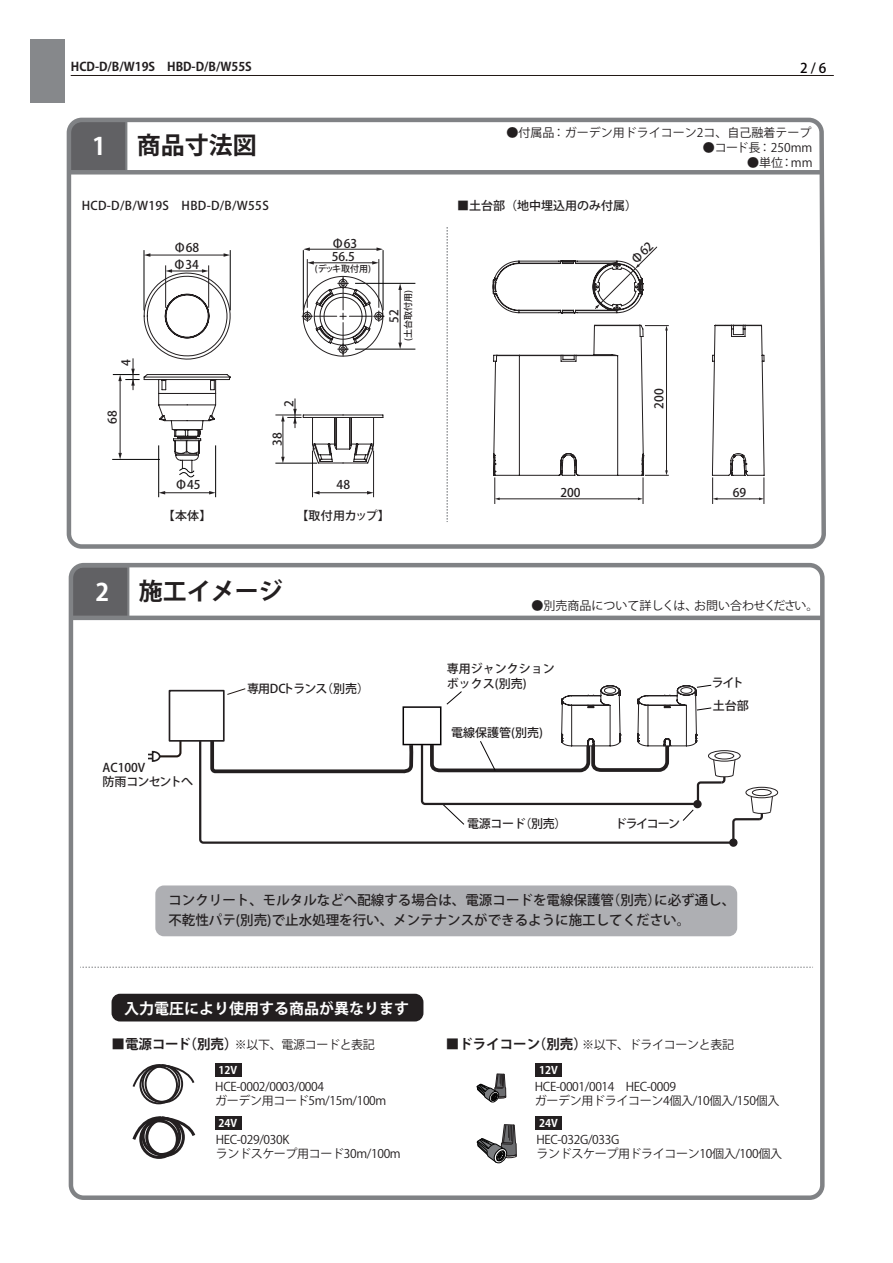
<style>
.page{position:relative;width:893px;height:1263px;background:#fff}
.page>*{position:absolute;margin:0;border:0;box-sizing:border-box;transform-origin:0 0}
.t1{font:700 24px "Koz Go Pro";color:#231f20}
.t2{font:700 24px "Koz Go Pro";color:#fff}
.t3{font:700 15px "Koz Go Pro";color:#fff}
.t4{font:500 13.5px/19.5px "Koz Go Pro";color:#231f20}
.t5{font:700 13.5px "Koz Go Pro";color:#231f20}
.t6{font:500 13.5px "Koz Go Pro";color:#070304}
.t7{font:12px/14.4px "Koz Go Pro";letter-spacing:-.03em;color:#231f20}
.t8{font:500 12px/22.6px "Koz Go Pro";color:#231f20}
.t9{font:12px "Koz Go Pro";color:#231f20}
.t10{font:500 12px "Koz Go Pro";letter-spacing:.025em;color:#231f20}
.t11{font:700 12px "Koz Go Pro";color:#231f20}
.t12{font:500 12px "Koz Go Pro";letter-spacing:-.08em;color:#231f20}
.t13{font:700 10.5px "Koz Go Pro";color:#fff}
.t14{font:500 9px "Koz Go Pro";color:#231f20}
.s1{color:#fff}
</style>
<div class="page">
<div style="left:30px;top:39px;width:34px;height:64px;background:#86888b"></div>
<hr style="left:71px;top:75px;width:763px;height:1px;background:#211814">
<svg style="left:66px;top:117px;width:760px;height:432px"></svg>
<div style="left:69px;top:170px;width:753px;height:5px;background:#808285"></div>
<svg style="left:446px;top:227px;width:2px;height:295px"></svg>
<div style="left:155px;top:885px;width:582px;height:51px;background:#aeafb3;border-radius:9px"></div>
<svg style="left:74px;top:568px;width:56px;height:48px"></svg>
<div style="left:69px;top:563px;width:756px;height:637px;border:4px solid #808285;border-radius:13px"></div>
<hr style="left:73px;top:616px;width:748px;height:4px;background:#808285">
<svg style="left:199px;top:742px;width:530px;height:102px"></svg>
<div style="left:730px;top:839px;width:7px;height:7px;background:#231f20;border-radius:50%"></div>
<div style="left:729px;top:838px;width:8px;height:9px;border:2px solid #231f20;border-radius:50%"></div>
<svg style="left:148px;top:731px;width:34px;height:31px"></svg>
<div style="left:170px;top:709px;width:54px;height:32px;background:#fff"></div>
<div style="left:169px;top:690px;width:56px;height:52px;border:2px solid #231f20"></div>
<div style="left:746px;top:787px;width:32px;height:11px;border:1px solid #231f20;border-radius:50%"></div>
<hr style="left:144px;top:250px;width:1px;height:60px;background:#030303">
<hr style="left:230px;top:250px;width:1px;height:60px;background:#030303">
<hr style="left:149px;top:255px;width:76px;height:1px;background:#231f20">
<svg style="left:144px;top:250px;width:6px;height:7px"></svg>
<svg style="left:224px;top:250px;width:7px;height:7px"></svg>
<hr style="left:158px;top:445px;width:1px;height:52px;background:#030303">
<hr style="left:215px;top:445px;width:1px;height:52px;background:#030303">
<hr style="left:164px;top:492px;width:46px;height:1px;background:#231f20">
<svg style="left:159px;top:491px;width:6px;height:3px"></svg>
<svg style="left:209px;top:491px;width:7px;height:3px"></svg>
<hr style="left:312px;top:450px;width:1px;height:47px;background:#231f20">
<hr style="left:373px;top:450px;width:1px;height:47px;background:#231f20">
<hr style="left:318px;top:492px;width:50px;height:1px;background:#231f20">
<svg style="left:313px;top:491px;width:6px;height:3px"></svg>
<svg style="left:367px;top:491px;width:7px;height:3px"></svg>
<svg style="left:208px;top:685px;width:565px;height:157px"></svg>
<svg style="left:275px;top:399px;width:108px;height:65px"></svg>
<hr style="left:303px;top:250px;width:1px;height:60px;background:#030303">
<hr style="left:383px;top:250px;width:1px;height:60px;background:#030303">
<hr style="left:379px;top:259px;width:1px;height:49px;background:#231f20">
<hr style="left:307px;top:259px;width:1px;height:49px;background:#231f20">
<hr style="left:309px;top:249px;width:69px;height:1px;background:#231f20">
<svg style="left:303px;top:247px;width:7px;height:4px"></svg>
<svg style="left:377px;top:247px;width:7px;height:4px"></svg>
<hr style="left:355px;top:283px;width:60px;height:1px;background:#030303">
<hr style="left:355px;top:349px;width:60px;height:1px;background:#030303">
<hr style="left:400px;top:289px;width:1px;height:55px;background:#231f20">
<svg style="left:398px;top:283px;width:4px;height:7px"></svg>
<svg style="left:398px;top:343px;width:4px;height:6px"></svg>
<hr style="left:313px;top:263px;width:60px;height:1px;background:#231f20">
<svg style="left:307px;top:259px;width:7px;height:6px"></svg>
<svg style="left:372px;top:259px;width:8px;height:6px"></svg>
<svg style="left:300px;top:273px;width:86px;height:86px"></svg>
<svg style="left:112px;top:265px;width:119px;height:214px"></svg>
<svg style="left:493px;top:325px;width:176px;height:179px"></svg>
<svg style="left:712px;top:325px;width:53px;height:179px"></svg>
<div style="left:112px;top:994px;width:311px;height:27px;background:#231f20;border-radius:9px"></div>
<svg style="left:476px;top:1073px;width:30px;height:30px"></svg>
<svg style="left:477px;top:1124px;width:40px;height:40px"></svg>
<div style="left:215px;top:1063px;width:26px;height:13px;background:#231f20"></div>
<div style="left:215px;top:1116px;width:26px;height:14px;background:#231f20"></div>
<div style="left:535px;top:1063px;width:27px;height:13px;background:#231f20"></div>
<div style="left:535px;top:1116px;width:27px;height:14px;background:#231f20"></div>
<div style="left:142px;top:1064px;width:38px;height:39px;border:2px solid #231f20;border-radius:50%"></div>
<div style="left:139px;top:1066px;width:39px;height:38px;border:2px solid #231f20;border-radius:50%"></div>
<div style="left:145px;top:1065px;width:38px;height:38px;border:2px solid #231f20;border-radius:50%"></div>
<svg style="left:132px;top:1064px;width:63px;height:25px"></svg>
<div style="left:142px;top:1116px;width:39px;height:40px;border:3px solid #231f20;border-radius:50%"></div>
<div style="left:139px;top:1119px;width:40px;height:40px;border:3px solid #231f20;border-radius:50%"></div>
<div style="left:145px;top:1117px;width:40px;height:40px;border:3px solid #231f20;border-radius:50%"></div>
<svg style="left:132px;top:1116px;width:64px;height:27px"></svg>
<svg style="left:80px;top:967px;width:733px;height:1px"></svg>
<svg style="left:493px;top:241px;width:164px;height:72px"></svg>
<p class="t11" style="left:71px;top:59px;width:182px">HCD-D/B/W19S　HBD-D/B/W55S</p>
<p class="t6" style="left:800px;top:59px;width:28px">2 / 6</p>
<h1 class="t2" style="left:92px;top:131px;width:15px">1</h1>
<h1 class="t1" style="left:137px;top:130px;width:121px">商品寸法図</h1>
<p class="t9" style="left:506px;top:125px;width:307px">●付属品：ガーデン用ドライコーン2コ、自己融着テープ</p>
<p class="t9" style="left:703px;top:140px;width:111px">●コード長：250mm</p>
<p class="t7" style="left:747px;top:155px;width:67px">●単位：mm</p>
<p class="t10" style="left:82px;top:198px;width:189px">HCD-D/B/W19S　HBD-D/B/W55S</p>
<p class="t8" style="left:457px;top:195px;width:181px">■土台部（地中埋込用のみ付属）</p>
<p class="t8" style="left:115px;top:366px;width:8px;rotate:-90deg">4</p>
<p class="t8" style="left:102px;top:424px;width:15px;rotate:-90deg">68</p>
<p class="t8" style="left:174px;top:240px;width:27px;line-height:16.5px">Φ68<br>Φ34</p>
<p class="t8" style="left:175px;top:474px;width:27px">Φ45</p>
<p class="t8" style="left:332px;top:237px;width:27px;line-height:13.6px">Φ63<br>56.5</p>
<p class="t14" style="left:315px;top:263px;width:58px">(デッキ取付用)</p>
<p class="t14" style="left:402px;top:341px;width:52px;rotate:-90deg">(土台取付用)</p>
<p class="t8" style="left:383px;top:323px;width:15px;rotate:-90deg">52</p>
<p class="t8" style="left:278px;top:407px;width:8px;rotate:-90deg">2</p>
<p class="t8" style="left:267px;top:446px;width:15px;rotate:-90deg">38</p>
<p class="t8" style="left:337px;top:474px;width:15px">48</p>
<p class="t8" style="left:163px;top:505px;width:50px">【本体】</p>
<p class="t8" style="left:296px;top:505px;width:95px">【取付用カップ】</p>
<h1 class="t1" style="left:95px;top:576px;width:189px"><span class="s1">2</span> 施工イメージ</h1>
<p class="t8" style="left:102px;top:761px;width:92px;line-height:14.2px">AC100V<br>防雨コンセントへ</p>
<p class="t12" style="left:247px;top:681px;width:123px">専用DCトランス（別売）</p>
<p class="t8" style="left:648px;top:409px;width:22px;rotate:-90deg">200</p>
<p class="t8" style="left:560px;top:482px;width:22px">200</p>
<p class="t8" style="left:733px;top:482px;width:15px">69</p>
<p class="t9" style="left:532px;top:597px;width:289px">●別売商品について詳しくは、お問い合わせください。</p>
<p class="t8" style="left:447px;top:662px;width:109px;line-height:15px">専用ジャンクションボックス(別売)</p>
<p class="t8" style="left:451px;top:721px;width:93px">電線保護管(別売)</p>
<p class="t8" style="left:467px;top:813px;width:101px">電源コード（別売）</p>
<p class="t8" style="left:615px;top:813px;width:67px">ドライコーン</p>
<p class="t8" style="left:712px;top:672px;width:38px">ライト土台部</p>
<p class="t4" style="left:168px;top:891px;width:568px">コンクリート、モルタルなどへ配線する場合は、電源コードを電線保護管（別売）に必ず通し、不乾性パテ(別売)で止水処理を行い、メンテナンスができるように施工してください。</p>
<p class="t3" style="left:124px;top:998px;width:286px">入力電圧により使用する商品が異なります</p>
<p class="t5" style="left:112px;top:1035px;width:128px">■電源コード（別売）</p>
<p class="t5" style="left:446px;top:1035px;width:143px">■ドライコーン（別売）</p>
<p class="t13" style="left:219px;top:1063px;width:20px">12V</p>
<p class="t7" style="left:235px;top:1038px;width:142px">※以下、電源コードと表記</p>
<p class="t7" style="left:582px;top:1038px;width:153px">※以下、ドライコーンと表記</p>
<p class="t13" style="left:539px;top:1063px;width:20px">12V</p>
<p class="t7" style="left:215px;top:1080px;width:173px">HCE-0002/0003/0004<br>ガーデン用コード5m/15m/100m</p>
<p class="t7" style="left:535px;top:1080px;width:246px">HCE-0001/0014　HEC-0009<br>ガーデン用ドライコーン4個入/10個入/150個入</p>
<p class="t7" style="left:536px;top:1132px;width:247px">HEC-032G/033G<br>ランドスケープ用ドライコーン10個入/100個入</p>
<p class="t13" style="left:219px;top:1117px;width:20px">24V</p>
<p class="t13" style="left:539px;top:1117px;width:20px">24V</p>
<p class="t7" style="left:216px;top:1132px;width:187px">HEC-029/030K<br>ランドスケープ用コード30m/100m</p>
</div>
